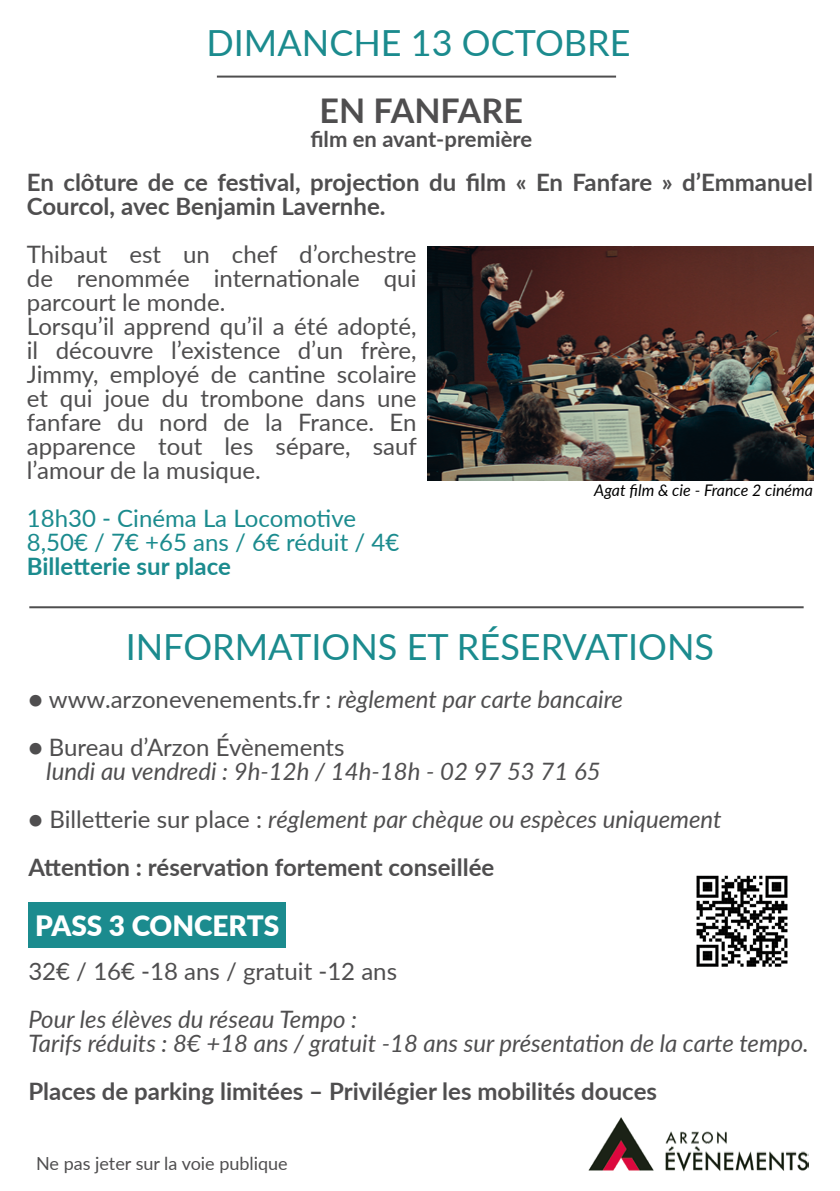
<style>
.page{position:relative;width:840px;height:1191px;background:#fff}
.page>*{position:absolute;margin:0;border:0;box-sizing:border-box;transform-origin:0 0}
.t1{font:36px "Lato";color:#1b8b8e}
.t2{font:700 34px "Lato";color:#4f4e4f}
.t3{font:900 28px "Lato";color:#fff}
.t4{font:24px/24px "Lato";color:#4f4e4f}
.t5{font:700 24px/48px "Lato";color:#4f4e4f}
.t6{font:italic 24px/24px "Lato";color:#4f4e4f}
.t7{font:24px/24px "Lato";color:#1b8b8e}
.t8{font:700 24px "Lato";color:#1b8b8e}
.t9{font:700 22px "Lato";color:#4f4e4f}
.t10{font:18px "Lato";color:#4f4e4f}
.t11{font:italic 16px "Lato";color:#000}
.s1{font-style:normal}
.s2{font-weight:400}
.s3{font-weight:400;font-style:italic}
</style>
<div class="page">
<div style="left:28px;top:902px;width:258px;height:46px;background:#1b8b8e"></div>
<img style="left:588px;top:1117px;width:220px;height:54px">
<img style="left:696px;top:875px;width:92px;height:92px">
<hr style="left:217px;top:76px;width:398px;height:2px;background:#4f4e4f">
<img style="left:427px;top:246px;width:385px;height:234px">
<hr style="left:29px;top:606px;width:774px;height:2px;background:#4f4e4f">
<h1 class="t1" style="left:206px;top:17px;width:425px">DIMANCHE 13 OCTOBRE</h1>
<h2 class="t2" style="left:319px;top:86px;width:205px">EN FANFARE</h2>
<p class="t9" style="left:310px;top:123px;width:223px">film en avant-première</p>
<p class="t5" style="left:27px;top:169px;width:787px;line-height:24px">En clôture de ce festival, projection du film « En Fanfare » d’Emmanuel<br>Courcol, avec Benjamin Lavernhe.</p>
<p class="t4" style="left:27px;top:241px;width:391px">Thibaut est un chef d’orchestre de renommée internationale qui parcourt le monde.<br>Lorsqu’il apprend qu’il a été adopté, il découvre l’existence d’un frère,<br>Jimmy, employé de cantine scolaire et qui joue du trombone dans une fanfare du nord de la France. En apparence tout les sépare, sauf l’amour de la musique.</p>
<p class="t7" style="left:27px;top:505px;width:374px">18h30 - Cinéma La Locomotive<br>8,50€ / 7€ +65 ans / 6€ réduit / 4€</p>
<p class="t8" style="left:27px;top:548px;width:205px">Billetterie sur place</p>
<p class="t11" style="left:594px;top:479px;width:220px">Agat film &amp; cie - France 2 cinéma</p>
<h1 class="t1" style="left:126px;top:621px;width:589px">INFORMATIONS ET RÉSERVATIONS</h1>
<p class="t6" style="left:28px;top:686px;width:596px"><span class="s1">● www.arzonevenements.fr :</span> règlement par carte bancaire</p>
<p class="t4" style="left:28px;top:734px;width:317px">● Bureau d’Arzon Évènements</p>
<p class="t6" style="left:46px;top:758px;width:555px">lundi au vendredi : 9h-12h / 14h-18h - 02 97 53 71 65</p>
<p class="t5" style="left:28px;top:794px;width:694px"><span class="s2">● Billetterie sur place :</span> <span class="s3">réglement par chèque ou espèces uniquement<br></span>Attention : réservation fortement conseillée</p>
<p class="t3" style="left:35px;top:905px;width:245px">PASS 3 CONCERTS</p>
<p class="t4" style="left:28px;top:958px;width:370px">32€ / 16€ -18 ans / gratuit -12 ans</p>
<p class="t6" style="left:28px;top:1006px;width:781px">Pour les élèves du réseau Tempo :<br>Tarifs réduits : 8€ +18 ans / gratuit -18 ans sur présentation de la carte tempo.</p>
<p class="t5" style="left:28px;top:1066px;width:629px">Places de parking limitées – Privilégier les mobilités douces</p>
<p class="t10" style="left:36px;top:1151px;width:253px">Ne pas jeter sur la voie publique</p>
</div>
